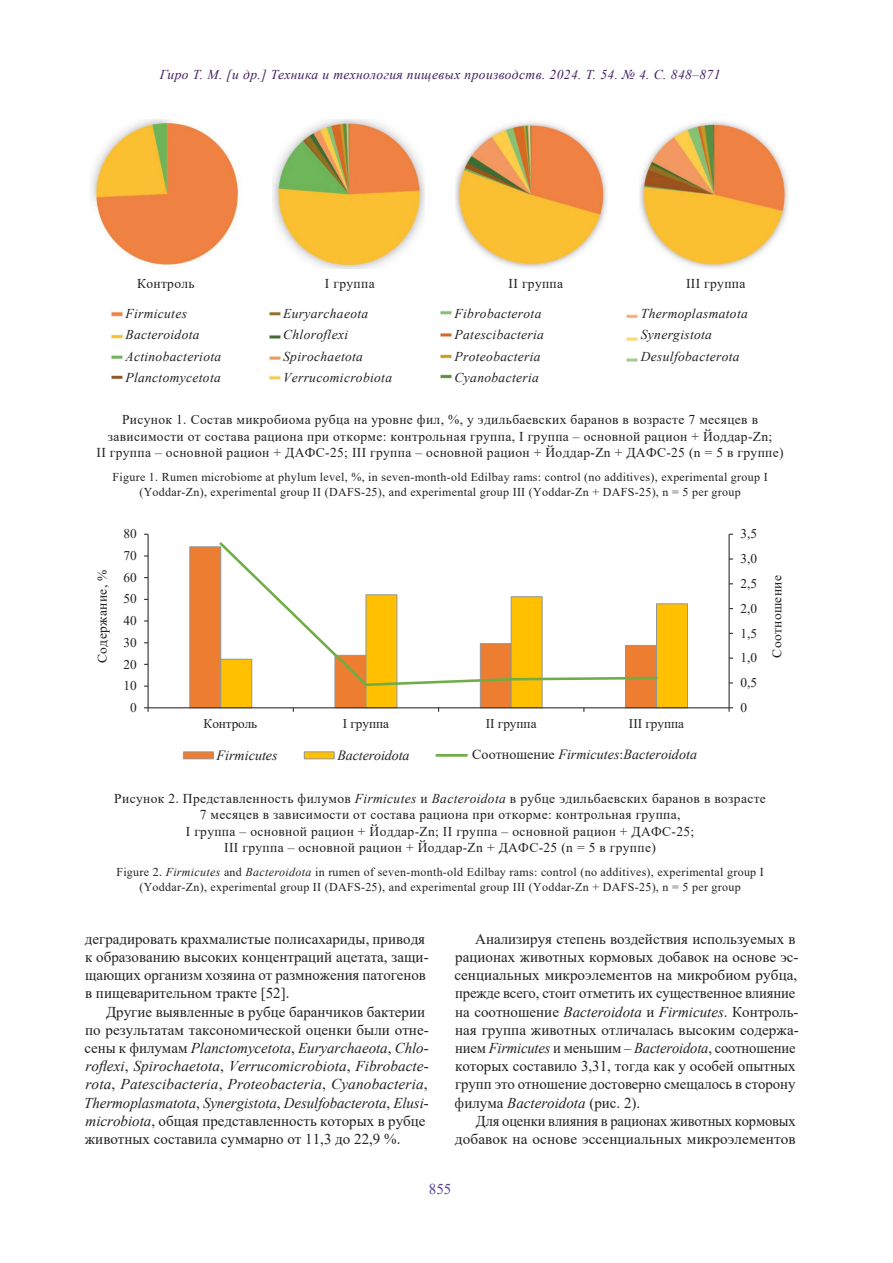
<style>
.page{position:relative;width:893px;height:1263px;background:#fff}
.page>*{position:absolute;margin:0;border:0;box-sizing:border-box;transform-origin:0 0}
.Текст-new{font:15px/18.1px "Times New Roman";color:#231f20}
.Текст-new-2{font:italic 15px/18.1px "Times New Roman";letter-spacing:.005em;color:#231f20}
.t1{font:15px "Times New Roman";color:#553f99}
.t2{font:italic 14.1px "Times New Roman";color:#231f20}
.t3{font:14.1px "Times New Roman";color:#231f20}
.Под_рис{font:13.5px/16.5px "Times New Roman";letter-spacing:.025em;color:#231f20;text-align:center}
.мини_под_рис{font:italic 13.5px "Times New Roman";letter-spacing:.025em;color:#231f20}
.t4{font:italic 13.5px "Times New Roman";letter-spacing:.03em;color:#3f1e5f}
.мини_под_рис-2{font:13.5px "Times New Roman";letter-spacing:.025em;color:#231f20}
.t5{font:13.35px "Times New Roman";color:#231f20}
.t6{font:italic 13.35px "Times New Roman";color:#231f20}
.мини_под_рис-3{font:12px/15px "Times New Roman";letter-spacing:.025em;color:#231f20;text-align:center}
.s1{font-style:normal}
.s2{font-style:italic}
</style>
<div class="page">
<svg style="left:111px;top:310px;width:12px;height:8px"></svg>
<svg style="left:111px;top:334px;width:12px;height:6px"></svg>
<svg style="left:111px;top:355px;width:12px;height:5px"></svg>
<svg style="left:111px;top:375px;width:12px;height:5px"></svg>
<svg style="left:626px;top:314px;width:12px;height:4px"></svg>
<svg style="left:626px;top:337px;width:12px;height:4px"></svg>
<svg style="left:626px;top:358px;width:12px;height:3px"></svg>
<svg style="left:440px;top:310px;width:12px;height:5px"></svg>
<svg style="left:440px;top:333px;width:12px;height:4px"></svg>
<svg style="left:440px;top:354px;width:12px;height:4px"></svg>
<svg style="left:440px;top:374px;width:12px;height:4px"></svg>
<svg style="left:269px;top:311px;width:12px;height:5px"></svg>
<svg style="left:269px;top:334px;width:12px;height:5px"></svg>
<svg style="left:269px;top:356px;width:12px;height:4px"></svg>
<svg style="left:269px;top:375px;width:12px;height:5px"></svg>
<img style="left:91px;top:119px;width:149px;height:148px">
<img style="left:273px;top:119px;width:152px;height:150px">
<img style="left:455px;top:122px;width:153px;height:146px">
<img style="left:639px;top:121px;width:150px;height:148px">
<svg style="left:189px;top:546px;width:31px;height:161px"></svg>
<svg style="left:220px;top:603px;width:468px;height:104px"></svg>
<hr style="left:729px;top:534px;width:1px;height:174px;background:#312f30">
<hr style="left:148px;top:534px;width:1px;height:174px;background:#312f30">
<hr style="left:148px;top:707px;width:581px;height:1px;background:#312f30">
<svg style="left:144px;top:707px;width:5px;height:5px"></svg>
<svg style="left:217px;top:542px;width:442px;height:145px"></svg>
<div style="left:184px;top:752px;width:29px;height:7px;background:#ed7d31"></div>
<div style="left:183px;top:752px;width:31px;height:7px;border:1px solid #939598"></div>
<div style="left:304px;top:752px;width:30px;height:7px;background:#ffc000"></div>
<div style="left:304px;top:752px;width:30px;height:7px;border:1px solid #939598"></div>
<hr style="left:437px;top:754px;width:30px;height:3px;background:#70ad47">
<p class="t4" style="left:160px;top:65px;width:562px">Гиро Т. М. [и др.] Техника и технология пищевых производств. 2024. Т. 54. № 4. С. 848–871</p>
<p class="мини_под_рис-2" style="left:137px;top:274px;width:59px">Контроль</p>
<p class="мини_под_рис-2" style="left:325px;top:274px;width:51px">I группа</p>
<p class="мини_под_рис-2" style="left:509px;top:274px;width:56px">II группа</p>
<p class="мини_под_рис-2" style="left:686px;top:274px;width:61px">III группа</p>
<p class="мини_под_рис" style="left:125px;top:304px;width:63px">Firmicutes</p>
<p class="мини_под_рис" style="left:125px;top:326px;width:76px">Bacteroidota</p>
<p class="мини_под_рис" style="left:125px;top:347px;width:97px">Actinobacteriota</p>
<p class="мини_под_рис" style="left:125px;top:368px;width:97px">Planctomycetota</p>
<p class="мини_под_рис" style="left:283px;top:304px;width:87px">Euryarchaeota</p>
<p class="мини_под_рис" style="left:283px;top:326px;width:66px">Chloroflexi</p>
<p class="мини_под_рис" style="left:283px;top:347px;width:81px">Spirochaetota</p>
<p class="мини_под_рис" style="left:283px;top:368px;width:110px">Verrucomicrobiota</p>
<p class="мини_под_рис" style="left:455px;top:304px;width:88px">Fibrobacterota</p>
<p class="мини_под_рис" style="left:455px;top:326px;width:91px">Patescibacteria</p>
<p class="мини_под_рис" style="left:455px;top:347px;width:88px">Proteobacteria</p>
<p class="мини_под_рис" style="left:455px;top:368px;width:86px">Cyanobacteria</p>
<p class="мини_под_рис" style="left:641px;top:304px;width:109px">Thermoplasmatota</p>
<p class="мини_под_рис" style="left:641px;top:326px;width:73px">Synergistota</p>
<p class="мини_под_рис" style="left:641px;top:347px;width:100px">Desulfobacterota</p>
<p class="Под_рис" style="left:97px;top:411px;width:689px">Рисунок 1. Состав микробиома рубца на уровне фил, %, у эдильбаевских баранов в возрасте 7 месяцев в зависимости от состава рациона при откорме: контрольная группа, I группа – основной рацион + Йоддар-Zn;<br>II группа – основной рацион + ДАФС-25; III группа – основной рацион + Йоддар-Zn + ДАФС-25 (n = 5 в группе)</p>
<p class="мини_под_рис-3" style="left:113px;top:469px;width:657px">Figure 1. Rumen microbiome at phylum level, %, in seven-month-old Edilbay rams: control (no additives), experimental group I (Yoddar-Zn), experimental group II (DAFS-25), and experimental group III (Yoddar-Zn + DAFS-25), n = 5 per group</p>
<p class="t5" style="left:124px;top:524px;width:15px">80</p>
<p class="t5" style="left:740px;top:524px;width:18px">3,5</p>
<p class="t5" style="left:124px;top:546px;width:15px">70</p>
<p class="t5" style="left:740px;top:549px;width:18px">3,0</p>
<p class="t3" style="left:102px;top:558px;width:16px">60</p>
<p class="мини_под_рис-2" style="left:93px;top:663px;width:95px;rotate:-90deg">Содержание, %</p>
<p class="мини_под_рис-2" style="left:767px;top:658px;width:84px;rotate:-90deg">Соотношение</p>
<p class="t5" style="left:124px;top:568px;width:15px">60</p>
<p class="t5" style="left:740px;top:574px;width:18px">2,5</p>
<p class="t3" style="left:102px;top:581px;width:16px">50</p>
<p class="t5" style="left:124px;top:590px;width:15px">50</p>
<p class="t5" style="left:740px;top:599px;width:18px">2,0</p>
<p class="t3" style="left:102px;top:604px;width:16px">40</p>
<p class="t5" style="left:124px;top:611px;width:15px">40</p>
<p class="t5" style="left:740px;top:624px;width:18px">1,5</p>
<p class="t3" style="left:102px;top:627px;width:16px">30</p>
<p class="t5" style="left:124px;top:633px;width:15px">30</p>
<p class="t5" style="left:740px;top:648px;width:18px">1,0</p>
<p class="t3" style="left:102px;top:649px;width:16px">20</p>
<p class="t5" style="left:124px;top:655px;width:15px">20</p>
<p class="t5" style="left:124px;top:676px;width:15px">10</p>
<p class="t5" style="left:130px;top:698px;width:8px">0</p>
<p class="t3" style="left:187px;top:712px;width:58px">Контроль</p>
<p class="t3" style="left:334px;top:712px;width:51px">I группа</p>
<p class="t2" style="left:217px;top:745px;width:63px">Firmicutes</p>
<p class="t2" style="left:337px;top:745px;width:74px">Bacteroidota</p>
<p class="t2" style="left:472px;top:745px;width:226px"><span class="s1">Соотношение</span> Firmicutes<span class="s1">:</span>Bacteroidota</p>
<p class="t5" style="left:204px;top:714px;width:55px">Контроль</p>
<p class="t5" style="left:343px;top:714px;width:48px">I группа</p>
<p class="t5" style="left:486px;top:714px;width:52px">II группа</p>
<p class="t5" style="left:629px;top:714px;width:57px">III группа</p>
<p class="t6" style="left:232px;top:745px;width:59px">Firmicutes</p>
<p class="t6" style="left:346px;top:745px;width:70px">Bacteroidota</p>
<p class="t6" style="left:471px;top:746px;width:216px">Соотношение Firmicutes/Bacteroidota</p>
<p class="t5" style="left:740px;top:673px;width:18px">0,5</p>
<p class="t5" style="left:740px;top:698px;width:8px">0</p>
<p class="Под_рис" style="left:114px;top:790px;width:653px">Рисунок 2. Представленность филумов <span class="s2">Firmicutes</span> и <span class="s2">Bacteroidota</span> в рубце эдильбаевских баранов в возрасте 7 месяцев в зависимости от состава рациона при откорме: контрольная группа,<br>I группа – основной рацион + Йоддар-Zn; II группа – основной рацион + ДАФС-25;<br>III группа – основной рацион + Йоддар-Zn + ДАФС-25 (n = 5 в группе)</p>
<p class="мини_под_рис-3" style="left:116px;top:864px;width:649px">Figure 2. <span class="s2">Firmicutes</span> and <span class="s2">Bacteroidota</span> in rumen of seven-month-old Edilbay rams: control (no additives), experimental group I (Yoddar-Zn), experimental group II (DAFS-25), and experimental group III (Yoddar-Zn + DAFS-25), n = 5 per group</p>
<p class="Текст-new" style="left:85px;top:929px;width:345px">деградировать крахмалистые полисахариды, приводя к образованию высоких концентраций ацетата, защи&shy;щающих организм хозяина от размножения патогенов в пищеварительном тракте [52].</p>
<p class="Текст-new-2" style="left:84px;top:1002px;width:346px;text-indent:22px"><span class="s1">Другие выявленные в рубце баранчиков бактерии по результатам таксономической оценки были отне&shy;сены к филумам</span> Planctomycetota<span class="s1">,</span> Euryarchaeota<span class="s1">,</span> Chlo&shy;roflexi<span class="s1">,</span> Spirochaetota<span class="s1">,</span> Verrucomicrobiota<span class="s1">,</span> Fibrobacte&shy;rota<span class="s1">,</span> Patescibacteria<span class="s1">,</span> Proteobacteria<span class="s1">,</span> Cyanobacteria<span class="s1">, </span>Thermoplasmatota<span class="s1">,</span> Synergistota<span class="s1">,</span> Desulfobacterota<span class="s1">,</span> Elusi&shy;microbiota<span class="s1">, общая представленность которых в рубце животных составила суммарно от 11,3 до 22,9 %.</span></p>
<p class="Текст-new" style="left:454px;top:929px;width:346px;text-indent:21px">Анализируя степень воздействия используемых в рационах животных кормовых добавок на основе эс&shy;сенциальных микроэлементов на микробиом рубца, прежде всего, стоит отметить их существенное влияние на соотношение <span class="s2">Bacteroidota</span> и <span class="s2">Firmicutes</span>. Контроль&shy;ная группа животных отличалась высоким содержа&shy;нием <span class="s2">Firmicutes</span> и меньшим – <span class="s2">Bacteroidota</span>, соотношение которых составило 3,31, тогда как у особей опытных групп это отношение достоверно смещалось в сторону филума <span class="s2">Bacteroidota</span> (рис. 2).</p>
<p class="Текст-new" style="left:455px;top:1111px;width:342px;text-align:right">Для оценки влияния в рационах животных кормовых добавок на основе эссенциальных микроэлементов</p>
<p class="t1" style="left:429px;top:1179px;width:24px">855</p>
</div>
